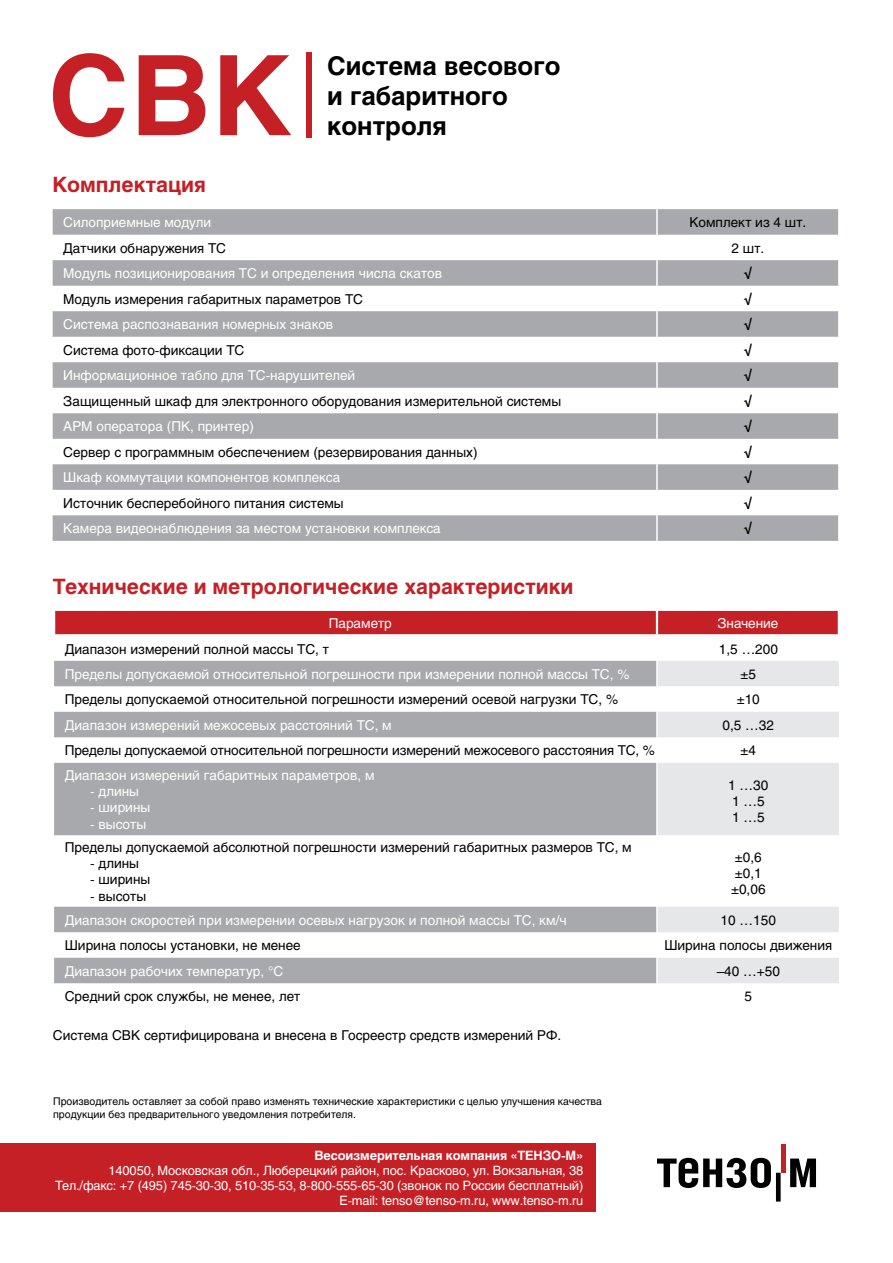
<style>
.page{position:relative;width:893px;height:1263px;background:#fff}
.page>*{position:absolute;margin:0;border:0;box-sizing:border-box;transform-origin:0 0}
.t1{font:700 25.5px/30px "Helios C";color:#000}
.t2{font:700 21px "Helios C";color:#c52026}
.t3{font:13.5px/16.2px "Helios C";color:#000}
.t4{font:13.5px "Helios C";color:#fff}
.t5{font:700 13.5px "Myriad Pro";color:#000}
.t6{font:12.75px/15px "Helios C";letter-spacing:-.01em;color:#fff;text-align:right}
.t7{font:700 12.75px "Helios C";letter-spacing:-.01em;color:#fff}
.t8{font:10.5px/12.6px "Helios C";color:#000}
</style>
<div class="page">
<div style="left:55px;top:611px;width:783px;height:23px;background:#c52026"></div>
<svg style="left:54px;top:661px;width:602px;height:322px;fill:#a7a9ac"></svg>
<svg style="left:658px;top:661px;width:181px;height:322px;fill:#e6e7e8"></svg>
<hr style="left:656px;top:611px;width:2px;height:23px;background:#fff">
<svg style="left:53px;top:209px;width:785px;height:332px;fill:#a7a9ac"></svg>
<hr style="left:656px;top:209px;width:2px;height:26px;background:#fff">
<hr style="left:656px;top:235px;width:2px;height:25px;background:#fff">
<hr style="left:656px;top:260px;width:2px;height:26px;background:#fff">
<hr style="left:656px;top:286px;width:2px;height:25px;background:#fff">
<hr style="left:656px;top:311px;width:2px;height:26px;background:#fff">
<hr style="left:656px;top:337px;width:2px;height:25px;background:#fff">
<hr style="left:656px;top:362px;width:2px;height:26px;background:#fff">
<hr style="left:656px;top:388px;width:2px;height:25px;background:#fff">
<hr style="left:656px;top:413px;width:2px;height:26px;background:#fff">
<hr style="left:656px;top:439px;width:2px;height:25px;background:#fff">
<hr style="left:656px;top:464px;width:2px;height:26px;background:#fff">
<hr style="left:656px;top:490px;width:2px;height:25px;background:#fff">
<hr style="left:656px;top:515px;width:2px;height:26px;background:#fff">
<hr style="left:781px;top:1144px;width:4px;height:29px;background:#c52026">
<svg style="left:657px;top:1158px;width:159px;height:43px"></svg>
<div style="left:0;top:1144px;width:595px;height:68px;background:#c52026"></div>
<svg style="left:53px;top:53px;width:238px;height:84px"></svg>
<div style="left:307px;top:53px;width:5px;height:85px;background:#c52026"></div>
<h2 class="t2" style="left:53px;top:172px;width:155px">Комплектация</h2>
<h1 class="t1" style="left:327px;top:51px;width:235px">Система весового и габаритного контроля</h1>
<p class="t4" style="left:63px;top:214px;width:149px">Силоприемные модули</p>
<p class="t3" style="left:690px;top:214px;width:118px">Комплект из 4 шт.</p>
<p class="t3" style="left:63px;top:240px;width:164px">Датчики обнаружения ТС</p>
<p class="t3" style="left:732px;top:240px;width:34px">2 шт.</p>
<p class="t4" style="left:63px;top:265px;width:380px">Модуль позиционирования ТС и определения числа скатов</p>
<p class="t5" style="left:744px;top:265px;width:9px">√</p>
<p class="t3" style="left:63px;top:291px;width:301px">Модуль измерения габаритных параметров ТС</p>
<p class="t5" style="left:744px;top:290px;width:9px">√</p>
<p class="t4" style="left:63px;top:316px;width:272px">Система распознавания номерных знаков</p>
<p class="t5" style="left:744px;top:316px;width:9px">√</p>
<p class="t3" style="left:63px;top:342px;width:183px">Система фото-фиксации ТС</p>
<p class="t5" style="left:744px;top:341px;width:9px">√</p>
<p class="t4" style="left:63px;top:367px;width:294px">Информационное табло для ТС-нарушителей</p>
<p class="t5" style="left:744px;top:367px;width:9px">√</p>
<p class="t3" style="left:63px;top:393px;width:499px">Защищенный шкаф для электронного оборудования измерительной системы</p>
<p class="t5" style="left:744px;top:392px;width:9px">√</p>
<p class="t4" style="left:63px;top:418px;width:192px">АРМ оператора (ПК, принтер)</p>
<p class="t5" style="left:744px;top:418px;width:9px">√</p>
<p class="t3" style="left:63px;top:444px;width:416px">Сервер с программным обеспечением (резервирования данных)</p>
<p class="t5" style="left:744px;top:443px;width:9px">√</p>
<p class="t4" style="left:63px;top:469px;width:279px">Шкаф коммутации компонентов комплекса</p>
<p class="t5" style="left:744px;top:469px;width:9px">√</p>
<p class="t3" style="left:63px;top:495px;width:282px">Источник бесперебойного питания системы</p>
<p class="t5" style="left:744px;top:494px;width:9px">√</p>
<p class="t4" style="left:63px;top:521px;width:379px">Камера видеонаблюдения за местом установки комплекса</p>
<p class="t5" style="left:744px;top:520px;width:9px">√</p>
<h2 class="t2" style="left:53px;top:575px;width:522px">Технические и метрологические характеристики</h2>
<p class="t4" style="left:329px;top:615px;width:65px">Параметр</p>
<p class="t4" style="left:717px;top:615px;width:62px">Значение</p>
<p class="t3" style="left:65px;top:641px;width:266px">Диапазон измерений полной массы ТС, т</p>
<p class="t3" style="left:719px;top:641px;width:61px">1,5 …200</p>
<p class="t4" style="left:65px;top:666px;width:566px">Пределы допускаемой относительной погрешности при измерении полной массы ТС, %</p>
<p class="t3" style="left:740px;top:666px;width:17px">±5</p>
<p class="t3" style="left:65px;top:691px;width:555px">Пределы допускаемой относительной погрешности измерений осевой нагрузки ТС, %</p>
<p class="t3" style="left:737px;top:691px;width:25px">±10</p>
<p class="t4" style="left:65px;top:717px;width:329px">Диапазон измерений межосевых расстояний ТС, м</p>
<p class="t3" style="left:722px;top:717px;width:53px">0,5 …32</p>
<p class="t3" style="left:65px;top:742px;width:592px">Пределы допускаемой относительной погрешности измерений межосевого расстояния ТС, %</p>
<p class="t3" style="left:740px;top:742px;width:17px">±4</p>
<p class="t4" style="left:65px;top:767px;width:311px">Диапазон измерений габаритных параметров, м</p>
<p class="t4" style="left:90px;top:783px;width:50px">- длины</p>
<p class="t4" style="left:90px;top:799px;width:62px">- ширины</p>
<p class="t4" style="left:90px;top:816px;width:57px">- высоты</p>
<p class="t3" style="left:728px;top:776px;width:42px">1 …30<br>1 …5<br>1 …5</p>
<p class="t3" style="left:65px;top:839px;width:569px">Пределы допускаемой абсолютной погрешности измерений габаритных размеров ТС, м</p>
<p class="t3" style="left:90px;top:855px;width:50px">- длины</p>
<p class="t3" style="left:90px;top:871px;width:62px">- ширины</p>
<p class="t3" style="left:90px;top:887px;width:57px">- высоты</p>
<p class="t3" style="left:731px;top:849px;width:36px">±0,6 ±0,1 ±0,06</p>
<p class="t4" style="left:65px;top:912px;width:503px">Диапазон скоростей при измерении осевых нагрузок и полной массы ТС, км/ч</p>
<p class="t3" style="left:721px;top:912px;width:57px">10 …150</p>
<p class="t3" style="left:65px;top:937px;width:237px">Ширина полосы установки, не менее</p>
<p class="t3" style="left:664px;top:937px;width:169px">Ширина полосы движения</p>
<p class="t4" style="left:65px;top:963px;width:220px">Диапазон рабочих температур, °С</p>
<p class="t3" style="left:717px;top:963px;width:65px">–40 …+50</p>
<p class="t3" style="left:65px;top:988px;width:237px">Средний срок службы, не менее, лет</p>
<p class="t3" style="left:744px;top:988px;width:9px">5</p>
<p class="t3" style="left:53px;top:1027px;width:510px">Система СВК сертифицирована и внесена в Госреестр средств измерений РФ.</p>
<p class="t8" style="left:53px;top:1095px;width:550px">Производитель оставляет за собой право изменять технические характеристики с целью улучшения качества продукции без предварительного уведомления потребителя.</p>
<p class="t7" style="left:314px;top:1148px;width:270px">Весоизмерительная компания «ТЕНЗО-М»</p>
<p class="t6" style="left:55px;top:1163px;width:530px">140050, Московская обл., Люберецкий район, пос. Красково, ул. Вокзальная, 38<br>Тел./факс: +7 (495) 745-30-30, 510-35-53, 8-800-555-65-30 (звонок по России бесплатный)<br>Е-mail: tenso@tenso-m.ru, www.tenso-m.ru</p>
</div>
